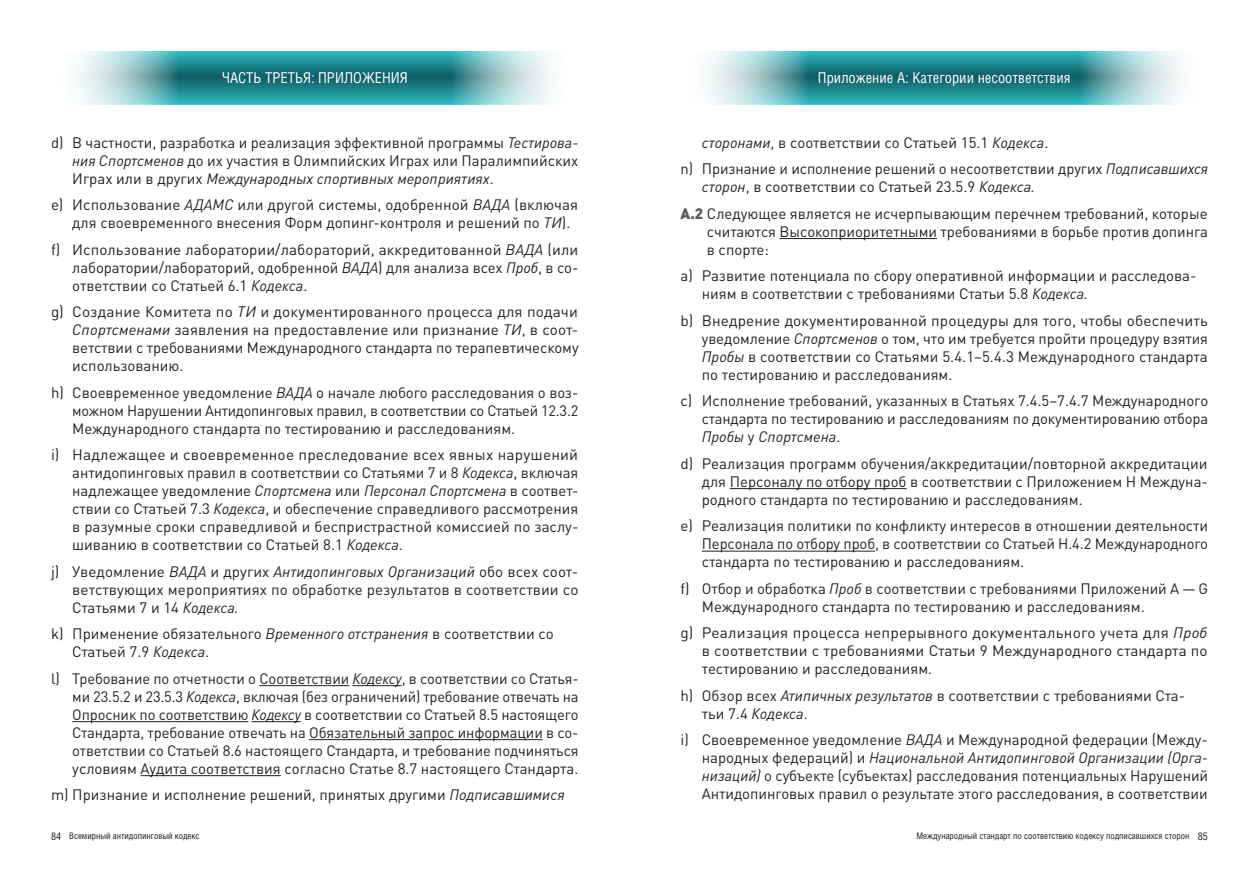
<style>
.page{position:relative;width:1259px;height:893px;background:#fff}
.page>*{position:absolute;margin:0;border:0;box-sizing:border-box;transform-origin:0 0}
.t1{font:15px/18px "DIN Pro";color:#231f20;text-align:justify}
.t2{font:condensed 15px "Helios";color:#fff}
.t3{font:condensed 9px "Helios";color:#231f20}
.s1{font-style:italic}
.s2{font-weight:900;color:#57585a}
.s3{font-size:10.5px}
</style>
<div class="page">
<svg style="left:78px;top:51px;width:474px;height:53px;background:#55a7ac"></svg>
<svg style="left:708px;top:51px;width:473px;height:53px;background:#55a7ac"></svg>
<hr style="left:259px;top:685px;width:90px;height:1px;background:#231f20">
<hr style="left:352px;top:685px;width:50px;height:1px;background:#231f20">
<hr style="left:72px;top:721px;width:176px;height:1px;background:#231f20">
<hr style="left:252px;top:721px;width:49px;height:1px;background:#231f20">
<hr style="left:309px;top:739px;width:233px;height:1px;background:#231f20">
<hr style="left:141px;top:775px;width:140px;height:1px;background:#231f20">
<hr style="left:779px;top:238px;width:158px;height:1px;background:#231f20">
<hr style="left:729px;top:488px;width:177px;height:1px;background:#231f20">
<hr style="left:702px;top:551px;width:173px;height:1px;background:#231f20">
<p class="t2" style="left:222px;top:69px;width:187px">ЧАСТЬ ТРЕТЬЯ: ПРИЛОЖЕНИЯ</p>
<p class="t2" style="left:818px;top:69px;width:254px">Приложение A: Категории несоответствия</p>
<p class="t1" style="left:72px;top:132px;width:508px;text-indent:-21px">d) В частности, разработка и реализация эффективной программы <span class="s1">Тестирова&shy;ния Спортсменов</span> до их участия в Олимпийских Играх или Паралимпийских Играх или в других <span class="s1">Международных спортивных мероприятиях</span>.</p>
<p class="t1" style="left:72px;top:195px;width:507px;text-indent:-21px">e) Использование <span class="s1">АДАМС</span> или другой системы, одобренной <span class="s1">ВАДА</span> (включая для своевременного внесения Форм допинг-контроля и решений по <span class="s1">ТИ</span>).</p>
<p class="t1" style="left:72px;top:240px;width:507px;text-indent:-21px">f) Использование лаборатории/лабораторий, аккредитованной <span class="s1">ВАДА</span> (или лаборатории/лабораторий, одобренной <span class="s1">ВАДА</span>) для анализа всех <span class="s1">Проб</span>, в со&shy;ответствии со Статьей 6.1 <span class="s1">Кодекса</span>.</p>
<p class="t1" style="left:72px;top:302px;width:508px;text-indent:-21px">g) Создание Комитета по <span class="s1">ТИ</span> и документированного процесса для подачи <span class="s1">Спортсменами</span> заявления на предоставление или признание <span class="s1">ТИ</span>, в соот&shy;ветствии с требованиями Международного стандарта по терапевтическому использованию.</p>
<p class="t1" style="left:72px;top:383px;width:508px;text-indent:-21px">h) Своевременное уведомление <span class="s1">ВАДА</span> о начале любого расследования о воз&shy;можном Нарушении Антидопинговых правил, в соответствии со Статьей 12.3.2<br>Международного стандарта по тестированию и расследованиям.</p>
<p class="t1" style="left:72px;top:445px;width:507px;text-indent:-21px">i) Надлежащее и своевременное преследование всех явных нарушений антидопинговых правил в соответствии со Статьями 7 и 8 <span class="s1">Кодекса</span>, включая надлежащее уведомление <span class="s1">Спортсмена</span> или <span class="s1">Персонал Спортсмена</span> в соответ&shy;ствии со Статьей 7.3 <span class="s1">Кодекса</span>, и обеспечение справедливого рассмотрения в разумные сроки справедливой и беспристрастной комиссией по заслу&shy;шиванию в соответствии со Статьей 8.1 <span class="s1">Кодекса</span>.</p>
<p class="t1" style="left:72px;top:562px;width:507px;text-indent:-21px">j) Уведомление <span class="s1">ВАДА</span> и других <span class="s1">Антидопинговых Организаций</span> обо всех соот&shy;ветствующих мероприятиях по обработке результатов в соответствии со Статьями 7 и 14 <span class="s1">Кодекса.</span></p>
<p class="t1" style="left:72px;top:624px;width:483px;text-indent:-21px">k) Применение обязательного <span class="s1">Временного отстранения</span> в соответствии со<br>Статьей 7.9 <span class="s1">Кодекса</span>.</p>
<p class="t1" style="left:72px;top:669px;width:508px;text-indent:-21px">l) Требование по отчетности о Соответствии <span class="s1">Кодексу</span>, в соответствии со Статья&shy;ми 23.5.2 и 23.5.3 <span class="s1">Кодекса</span>, включая (без ограничений) требование отвечать на Опросник по соответствию <span class="s1">Кодексу</span> в соответствии со Статьей 8.5 настоящего Стандарта, требование отвечать на Обязательный запрос информации в со&shy;ответствии со Статьей 8.6 настоящего Стандарта, и требование подчиняться условиям Аудита соответствия согласно Статье 8.7 настоящего Стандарта.</p>
<p class="t1" style="left:51px;top:785px;width:515px">m) Признание и исполнение решений, принятых другими <span class="s1">Подписавшимися</span></p>
<p class="t1" style="left:680px;top:128px;width:529px;line-height:26.5px;text-indent:21px"><span class="s1">сторонами</span>, в соответствии со Статьей 15.1 <span class="s1">Кодекса</span>.<br>n) Признание и исполнение решений о несоответствии других <span class="s1">Подписавшихся</span></p>
<p class="t1" style="left:680px;top:173px;width:529px;line-height:26.5px;text-indent:21px"><span class="s1">сторон</span>, в соответствии со Статьей 23.5.9 <span class="s1">Кодекса.<br></span><span class="s2">A.2</span> Следующее является не исчерпывающим перечнем требований, которые</p>
<p class="t1" style="left:707px;top:222px;width:503px">считаются Высокоприоритетными требованиями в борьбе против допинга в спорте:</p>
<p class="t1" style="left:702px;top:266px;width:496px;text-indent:-21px">a) Развитие потенциала по сбору оперативной информации и расследова&shy;ниям в соответствии с требованиями Статьи 5.8 <span class="s1">Кодекса.</span></p>
<p class="t1" style="left:702px;top:311px;width:508px;text-indent:-21px">b) Внедрение документированной процедуры для того, чтобы обеспечить уведомление <span class="s1">Спортсменов</span> о том, что им требуется пройти процедуру взятия <span class="s1">Пробы</span> в соответствии со Статьями 5.4.1–5.4.3 Международного стандарта по тестированию и расследованиям.</p>
<p class="t1" style="left:702px;top:391px;width:508px;text-indent:-21px">c) Исполнение требований, указанных в Статьях 7.4.5–7.4.7 Международного стандарта по тестированию и расследованиям по документированию отбора <span class="s1">Пробы</span> у <span class="s1">Спортсмена</span>.</p>
<p class="t1" style="left:702px;top:454px;width:507px;text-indent:-21px">d) Реализация программ обучения/аккредитации/повторной аккредитации для Персоналу по отбору проб в соответствии с Приложением H Междуна&shy;родного стандарта по тестированию и расследованиям.</p>
<p class="t1" style="left:702px;top:516px;width:508px;text-indent:-21px">e) Реализация политики по конфликту интересов в отношении деятельности Персонала по отбору проб, в соответствии со Статьей H.4.2 Международного стандарта по тестированию и расследованиям.</p>
<p class="t1" style="left:702px;top:579px;width:508px;text-indent:-21px">f) Отбор и обработка <span class="s1">Проб</span> в соответствии с требованиями Приложений A — G<br>Международного стандарта по тестированию и расследованиям.</p>
<p class="t1" style="left:702px;top:623px;width:507px;text-indent:-21px">g) Реализация процесса непрерывного документального учета для <span class="s1">Проб </span>в соответствии с требованиями Статьи 9 Международного стандарта по тестированию и расследованиям.</p>
<p class="t1" style="left:702px;top:686px;width:485px;text-indent:-21px">h) Обзор всех <span class="s1">Атипичных результатов</span> в соответствии с требованиями Ста&shy;тьи 7.4 <span class="s1">Кодекса</span>.</p>
<p class="t1" style="left:702px;top:730px;width:508px;text-indent:-21px">i) Своевременное уведомление <span class="s1">ВАДА</span> и Международной федерации (Между&shy;народных федераций) и <span class="s1">Национальной Антидопинговой Организации (Орга&shy;низаций)</span> о субъекте (субъектах) расследования потенциальных Нарушений Антидопинговых правил о результате этого расследования, в соответствии</p>
<p class="t3" style="left:51px;top:830px;width:150px"><span class="s3">84</span> Всемирный антидопинговый кодекс</p>
<p class="t3" style="left:916px;top:830px;width:293px">Международный стандарт по соответствию кодексу подписавшихся сторон <span class="s3">85</span></p>
</div>
